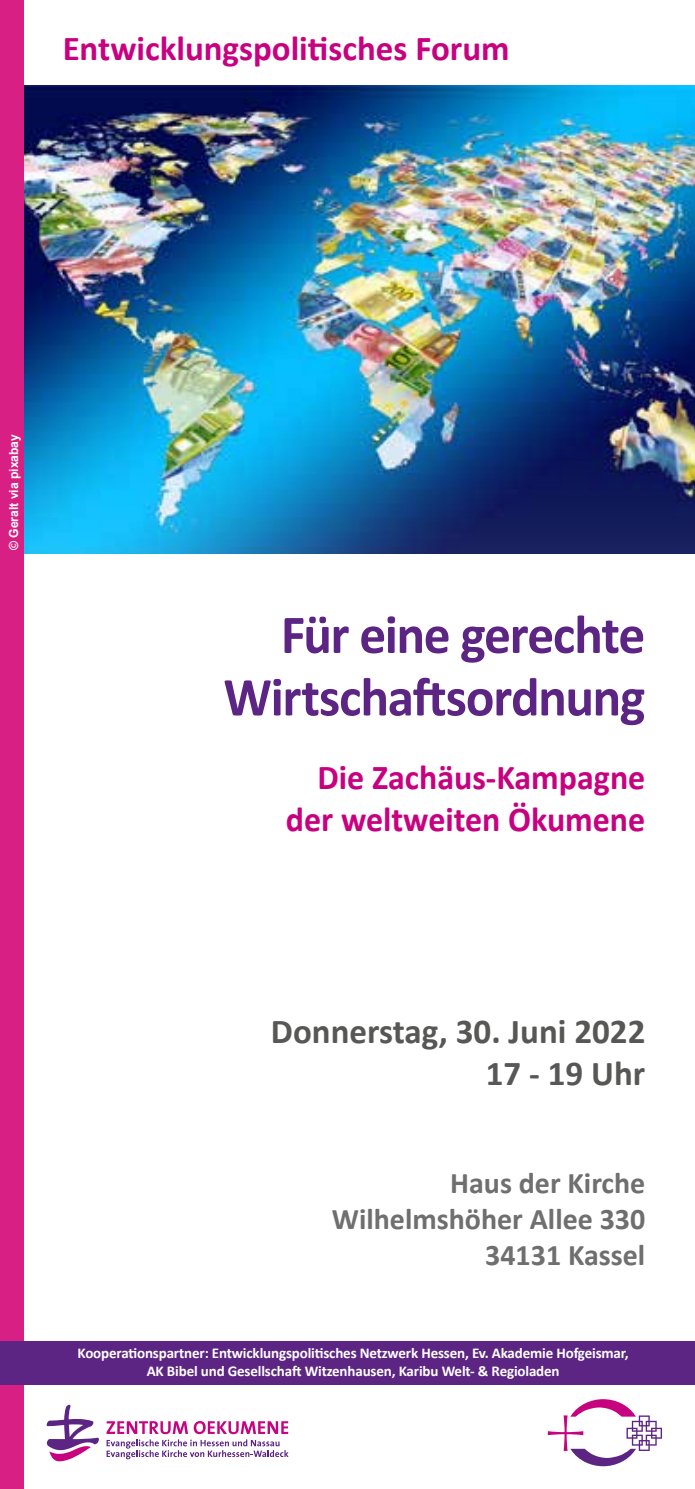
<style>
.page{position:relative;width:695px;height:1489px;background:#fff}
.page>*{position:absolute;margin:0;border:0;box-sizing:border-box;transform-origin:0 0}
.t1{font:700 55px/62.5px "Calibri";letter-spacing:-.025em;color:#5c2483;text-align:right}
.t2{font:700 35px/42px "Calibri";color:#c7017f;text-align:right}
.t3{font:700 35px/42px "Calibri";color:#575756;text-align:right}
.t4{font:700 30px/36px "Calibri";color:#706f6f;text-align:right}
.t5{font:700 15px/18px "Calibri";letter-spacing:-.01em;color:#fff;text-align:center}
.t6{font:700 12.5px "Arial";color:#fff}
</style>
<div class="page">
<img style="left:23px;top:85px;width:671px;height:468px">
<svg style="left:547px;top:1399px;width:115px;height:66px"></svg>
<svg style="left:107px;top:1439px;width:181px;height:20px"></svg>
<svg style="left:47px;top:1404px;width:52px;height:57px"></svg>
<svg style="left:106px;top:1421px;width:82px;height:12px"></svg>
<svg style="left:194px;top:1421px;width:94px;height:12px"></svg>
<div style="left:0;top:0;width:23px;height:1488px;background:#d81f84"></div>
<div style="left:0;top:1340px;width:694px;height:44px;background:#5c2483"></div>
<h2 class="t2" style="left:63px;top:26px;width:448px">Entwicklungspolitisches Forum</h2>
<p class="t6" style="left:5px;top:550px;width:118px;rotate:-90deg">© Geralt via pixabay</p>
<h1 class="t1" style="left:223px;top:602px;width:423px">Für eine gerechte<br>Wirtschaftsordnung</h1>
<h2 class="t2" style="left:286px;top:755px;width:361px">Die Zachäus-Kampagne der weltweiten Ökumene</h2>
<h2 class="t3" style="left:271px;top:1009px;width:376px">Donnerstag, 30. Juni 2022<br>17 - 19 Uhr</h2>
<h3 class="t4" style="left:332px;top:1164px;width:315px">Haus der Kirche<br>Wilhelmshöher Allee 330<br>34131 Kassel</h3>
<p class="t5" style="left:77px;top:1343px;width:552px">Kooperationspartner: Entwicklungspolitisches Netzwerk Hessen, Ev. Akademie Hofgeismar,<br>AK Bibel und Gesellschaft Witzenhausen, Karibu Welt- &amp; Regioladen</p>
</div>
